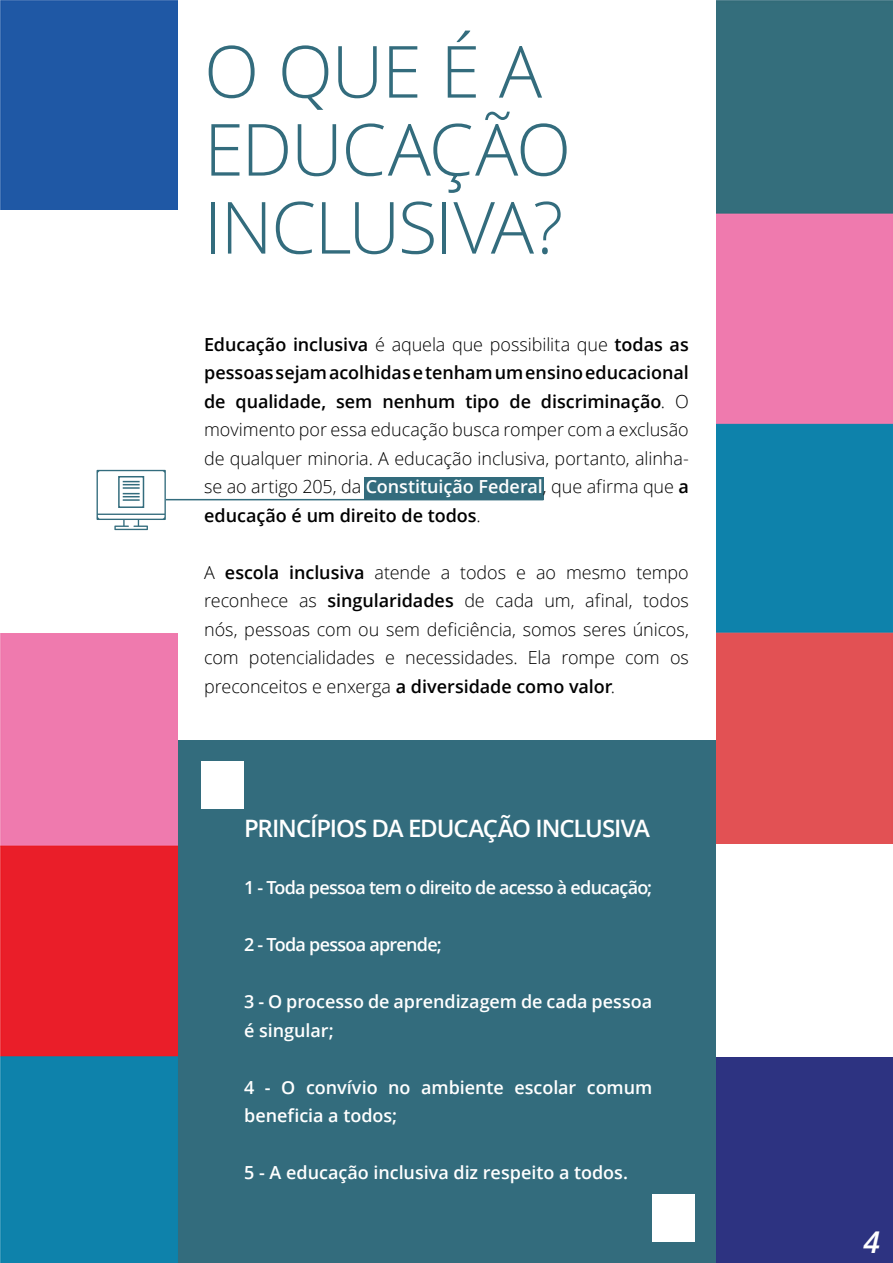
<style>
.page{position:relative;width:893px;height:1263px;background:#fff}
.page>*{position:absolute;margin:0;border:0;box-sizing:border-box;transform-origin:0 0}
.t1{font:300 72px/78px "Open Sans";letter-spacing:-.02em;color:#336c7d}
.t2{font:italic 600 30px "Open Sans";color:#fff}
.t3{font:600 24px "Open Sans";letter-spacing:-.045em;color:#fff}
.t4{font:300 18px/28.5px "Open Sans";letter-spacing:-.005em;color:#000;text-align:justify}
.t5{font:600 18px/28.5px "Open Sans";letter-spacing:-.005em;color:#fff}
.t6{font:600 18px "Open Sans";letter-spacing:-.04em;color:#fff}
.s1{font-weight:600}
.s2{font-weight:600;color:#fff}
</style>
<div class="page">
<img style="left:0;top:0;width:893px;height:1263px">
<div style="left:178px;top:0;width:538px;height:846px;background:#fff"></div>
<div style="left:178px;top:740px;width:538px;height:523px;background:#336c7d"></div>
<div style="left:0;top:423px;width:181px;height:209px;background:#fff"></div>
<div style="left:716px;top:844px;width:177px;height:213px;background:#fff"></div>
<div style="left:0;top:210px;width:180px;height:213px;background:#fff"></div>
<div style="left:364px;top:477px;width:179px;height:23px;background:#336c7d"></div>
<hr style="left:166px;top:499px;width:377px;height:1px;background:#336c7d">
<svg style="left:97px;top:470px;width:69px;height:60px"></svg>
<div style="left:202px;top:761px;width:42px;height:48px;background:#fff"></div>
<div style="left:652px;top:1194px;width:43px;height:48px;background:#fff"></div>
<h1 class="t1" style="left:204px;top:31px;width:368px">O QUE É A<br>EDUCAÇÃO<br>INCLUSIVA?</h1>
<p class="t4" style="left:204px;top:329px;width:486px"><span class="s1">Educação inclusiva</span> é aquela que possibilita que <span class="s1">todas as pessoas sejam acolhidas e tenham um ensino educacional de qualidade, sem nenhum tipo de discriminação</span>. O movimento por essa educação busca romper com a exclusão de qualquer minoria. A educação inclusiva, portanto, alinha&shy;se ao artigo 205, da <span class="s2">Constituição Federal</span>, que afirma que <span class="s1">a educação é um direito de todos</span>.</p>
<p class="t4" style="left:204px;top:557px;width:486px">A <span class="s1">escola inclusiva</span> atende a todos e ao mesmo tempo reconhece as <span class="s1">singularidades</span> de cada um, afinal, todos nós, pessoas com ou sem deficiência, somos seres únicos, com potencialidades e necessidades. Ela rompe com os preconceitos e enxerga <span class="s1">a diversidade como valor</span>.</p>
<h3 class="t3" style="left:244px;top:812px;width:407px">PRINCÍPIOS DA EDUCAÇÃO INCLUSIVA</h3>
<p class="t6" style="left:244px;top:875px;width:410px">1 - Toda pessoa tem o direito de acesso à educação;</p>
<p class="t6" style="left:244px;top:932px;width:199px">2 - Toda pessoa aprende;</p>
<p class="t5" style="left:244px;top:987px;width:410px">3 - O processo de aprendizagem de cada pessoa é singular;</p>
<p class="t5" style="left:244px;top:1073px;width:410px">4 - O convívio no ambiente escolar comum beneficia a todos;</p>
<p class="t5" style="left:244px;top:1158px;width:386px">5 - A educação inclusiva diz respeito a todos.</p>
<h2 class="t2" style="left:863px;top:1222px;width:18px">4</h2>
</div>
